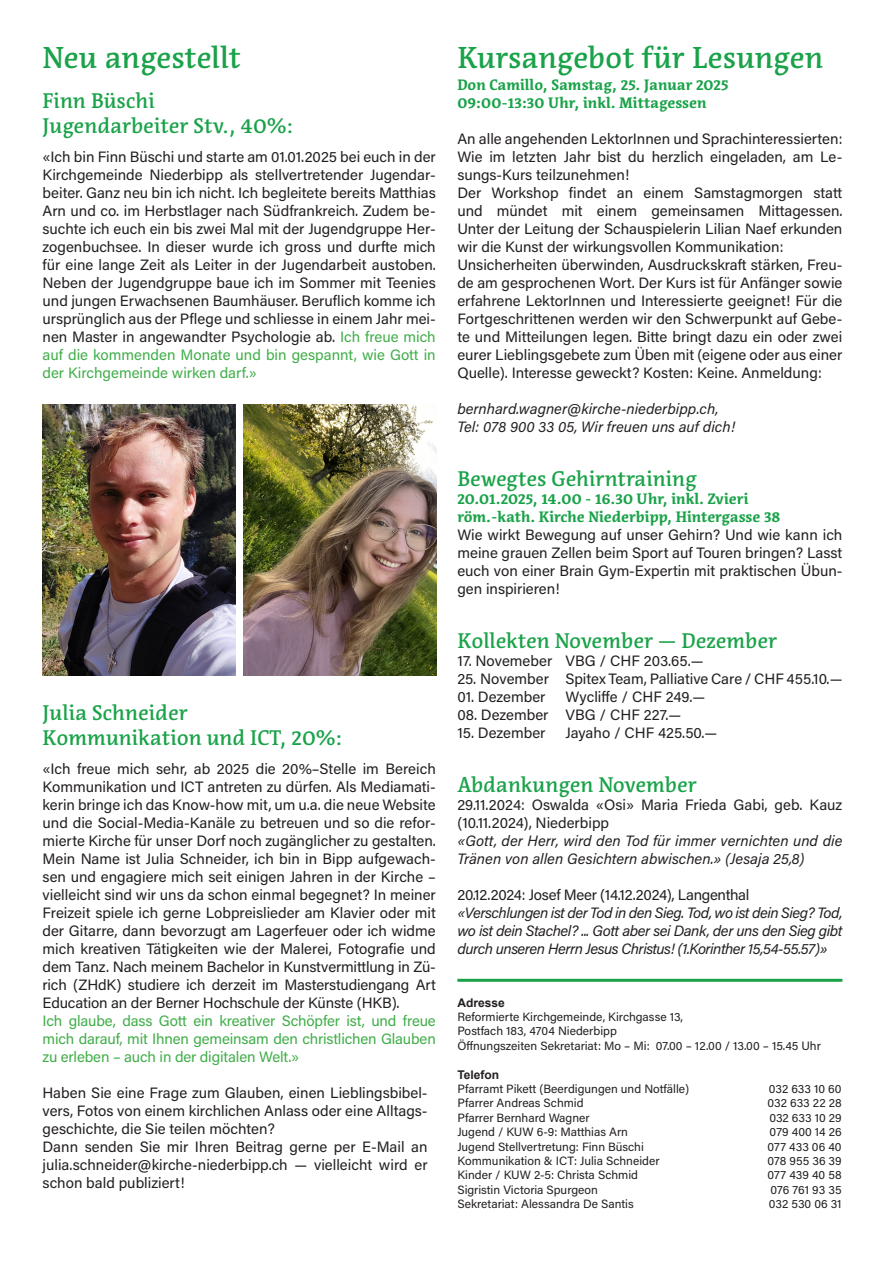
<style>
.page{position:relative;width:885px;height:1263px;background:#fff}
.page>*{position:absolute;margin:0;border:0;box-sizing:border-box;transform-origin:0 0}
.t1{font:500 30px "Acuta";color:#1aa249}
.t2{font:500 21px/25.2px "Acuta";color:#1aa249}
.t3{font:15px/18px "Acumin Pro";color:#231f20}
.t4{font:italic 15px/18px "Acumin Pro";color:#231f20}
.t5{font:700 15px/18px "Acuta";color:#1aa249}
.t6{font:15px/18px "Acumin Pro";letter-spacing:-.01em;color:#40ae49;text-align:justify}
.t7{font:15px "Acumin Pro";letter-spacing:-.02em;color:#231f20}
.t8{font:12px/14.4px "Acumin Pro";color:#231f20}
.t9{font:700 12px "Arial";color:#231f20}
.s1{color:#40ae49}
</style>
<div class="page">
<hr style="left:457px;top:979px;width:385px;height:3px;background:#1aa249">
<img style="left:43px;top:404px;width:192px;height:272px">
<img style="left:243px;top:404px;width:193px;height:272px">
<h1 class="t1" style="left:43px;top:39px;width:200px">Neu angestellt</h1>
<h2 class="t2" style="left:43px;top:88px;width:252px">Finn Büschi<br>Jugendarbeiter Stv., 40%:</h2>
<p class="t3" style="left:43px;top:147px;width:395px;text-align:justify">«Ich bin Finn Büschi und starte am 01.01.2025 bei euch in der Kirchgemeinde Niederbipp als stellvertretender Jugendar&shy;beiter. Ganz neu bin ich nicht. Ich begleitete bereits Matthias Arn und co. im Herbstlager nach Südfrankreich. Zudem be&shy;suchte ich euch ein bis zwei Mal mit der Jugendgruppe Her&shy;zogenbuchsee. In dieser wurde ich gross und durfte mich für eine lange Zeit als Leiter in der Jugendarbeit austoben.<br>Neben der Jugendgruppe baue ich im Sommer mit Teenies und jungen Erwachsenen Baumhäuser. Beruflich komme ich ursprünglich aus der Pflege und schliesse in einem Jahr mei&shy;nen Master in angewandter Psychologie ab. <span class="s1">Ich freue mich auf die kommenden Monate und bin gespannt, wie Gott in der Kirchgemeinde wirken darf.»</span></p>
<h2 class="t2" style="left:43px;top:700px;width:301px">Julia Schneider<br>Kommunikation und ICT, 20%:</h2>
<p class="t3" style="left:43px;top:759px;width:395px;text-align:justify">«Ich freue mich sehr, ab 2025 die 20%–Stelle im Bereich Kommunikation und ICT antreten zu dürfen. Als Mediamati&shy;kerin bringe ich das Know-how mit, um u.a. die neue Website und die Social-Media-Kanäle zu betreuen und so die refor&shy;mierte Kirche für unser Dorf noch zugänglicher zu gestalten.<br>Mein Name ist Julia Schneider, ich bin in Bipp aufgewach&shy;sen und engagiere mich seit einigen Jahren in der Kirche – vielleicht sind wir uns da schon einmal begegnet? In meiner Freizeit spiele ich gerne Lobpreislieder am Klavier oder mit der Gitarre, dann bevorzugt am Lagerfeuer oder ich widme mich kreativen Tätigkeiten wie der Malerei, Fotografie und dem Tanz. Nach meinem Bachelor in Kunstvermittlung in Zü&shy;rich (ZHdK) studiere ich derzeit im Masterstudiengang Art Education an der Berner Hochschule der Künste (HKB).</p>
<p class="t6" style="left:43px;top:1011px;width:395px">Ich glaube, dass Gott ein kreativer Schöpfer ist, und freue mich darauf, mit Ihnen gemeinsam den christlichen Glauben zu erleben – auch in der digitalen Welt.»</p>
<p class="t3" style="left:43px;top:1083px;width:386px">Haben Sie eine Frage zum Glauben, einen Lieblingsbibel&shy;vers, Fotos von einem kirchlichen Anlass oder eine Alltags&shy;geschichte, die Sie teilen möchten?<br>Dann senden Sie mir Ihren Beitrag gerne per E-Mail an julia.schneider@kirche-niederbipp.ch — vielleicht wird er schon bald publiziert!</p>
<h1 class="t1" style="left:457px;top:39px;width:367px">Kursangebot für Lesungen</h1>
<p class="t5" style="left:457px;top:76px;width:273px">Don Camillo, Samstag, 25. Januar 2025<br>09:00-13:30 Uhr, inkl. Mittagessen</p>
<p class="t3" style="left:457px;top:129px;width:386px">An alle angehenden LektorInnen und Sprachinteressierten:<br>Wie im letzten Jahr bist du herzlich eingeladen, am Le&shy;sungs-Kurs teilzunehmen!<br>Der Workshop findet an einem Samstagmorgen statt und mündet mit einem gemeinsamen Mittagessen.<br>Unter der Leitung der Schauspielerin Lilian Naef erkunden wir die Kunst der wirkungsvollen Kommunikation:<br>Unsicherheiten überwinden, Ausdruckskraft stärken, Freu&shy;de am gesprochenen Wort. Der Kurs ist für Anfänger sowie erfahrene LektorInnen und Interessierte geeignet! Für die Fortgeschrittenen werden wir den Schwerpunkt auf Gebe&shy;te und Mitteilungen legen. Bitte bringt dazu ein oder zwei eurer Lieblingsgebete zum Üben mit (eigene oder aus einer Quelle). Interesse geweckt? Kosten: Keine. Anmeldung:</p>
<p class="t4" style="left:457px;top:399px;width:279px">bernhard.wagner@kirche-niederbipp.ch,<br>Tel: 078 900 33 05, Wir freuen uns auf dich!</p>
<h2 class="t2" style="left:457px;top:466px;width:241px">Bewegtes Gehirntraining</h2>
<p class="t5" style="left:457px;top:490px;width:324px">20.01.2025, 14.00 - 16.30 Uhr, inkl. Zvieri röm.-kath. Kirche Niederbipp, Hintergasse 38</p>
<p class="t3" style="left:457px;top:525px;width:386px;text-align:justify">Wie wirkt Bewegung auf unser Gehirn? Und wie kann ich meine grauen Zellen beim Sport auf Touren bringen? Lasst euch von einer Brain Gym-Expertin mit praktischen Übun&shy;gen inspirieren!</p>
<h2 class="t2" style="left:457px;top:628px;width:321px">Kollekten November — Dezember</h2>
<p class="t3" style="left:457px;top:651px;width:248px">17. Novemeber VBG / CHF 203.65.—</p>
<p class="t3" style="left:457px;top:669px;width:386px">25. November Spitex Team, Palliative Care / CHF 455.10.—</p>
<p class="t3" style="left:457px;top:687px;width:90px">01. Dezember</p>
<p class="t3" style="left:565px;top:687px;width:141px">Wycliffe / CHF 249.—</p>
<p class="t3" style="left:457px;top:705px;width:225px">08. Dezember VBG / CHF 227.—</p>
<p class="t3" style="left:457px;top:723px;width:90px">15. Dezember</p>
<p class="t3" style="left:565px;top:723px;width:153px">Jayaho / CHF 425.50.—</p>
<h2 class="t2" style="left:457px;top:772px;width:241px">Abdankungen November</h2>
<p class="t3" style="left:457px;top:795px;width:386px">29.11.2024: Oswalda «Osi» Maria Frieda Gabi, geb. Kauz (10.11.2024), Niederbipp</p>
<p class="t4" style="left:457px;top:831px;width:386px">«Gott, der Herr, wird den Tod für immer vernichten und die<br>Tränen von allen Gesichtern abwischen.» (Jesaja 25,8)</p>
<p class="t7" style="left:457px;top:884px;width:293px">20.12.2024: Josef Meer (14.12.2024), Langenthal</p>
<p class="t4" style="left:457px;top:903px;width:386px;text-align:justify">«Verschlungen ist der Tod in den Sieg. Tod, wo ist dein Sieg? Tod, wo ist dein Stachel? ... Gott aber sei Dank, der uns den Sieg gibt durch unseren Herrn Jesus Christus! (1.Korinther 15,54-55.57)»</p>
<p class="t9" style="left:457px;top:994px;width:49px">Adresse</p>
<p class="t8" style="left:457px;top:1009px;width:365px">Reformierte Kirchgemeinde, Kirchgasse 13,<br>Postfach 183, 4704 Niederbipp<br>Öffnungszeiten Sekretariat: Mo – Mi: 07.00 – 12.00 / 13.00 – 15.45 Uhr</p>
<p class="t9" style="left:457px;top:1066px;width:43px">Telefon</p>
<p class="t8" style="left:457px;top:1081px;width:233px">Pfarramt Pikett (Beerdigungen und Notfälle)</p>
<p class="t8" style="left:768px;top:1081px;width:74px">032 633 10 60</p>
<p class="t8" style="left:457px;top:1095px;width:128px">Pfarrer Andreas Schmid</p>
<p class="t8" style="left:767px;top:1095px;width:76px">032 633 22 28</p>
<p class="t8" style="left:457px;top:1110px;width:134px">Pfarrer Bernhard Wagner</p>
<p class="t8" style="left:769px;top:1110px;width:74px">032 633 10 29</p>
<p class="t8" style="left:457px;top:1124px;width:172px">Jugend / KUW 6-9: Matthias Arn</p>
<p class="t8" style="left:769px;top:1124px;width:73px">079 400 14 26</p>
<p class="t8" style="left:457px;top:1139px;width:188px">Jugend Stellvertretung: Finn Büschi</p>
<p class="t8" style="left:767px;top:1139px;width:76px">077 433 06 40</p>
<p class="t8" style="left:457px;top:1153px;width:204px">Kommunikation &amp; ICT: Julia Schneider</p>
<p class="t8" style="left:767px;top:1153px;width:76px">078 955 36 39</p>
<p class="t8" style="left:457px;top:1167px;width:182px">Kinder / KUW 2-5: Christa Schmid</p>
<p class="t8" style="left:767px;top:1167px;width:75px">077 439 40 58</p>
<p class="t8" style="left:457px;top:1182px;width:142px">Sigristin Victoria Spurgeon</p>
<p class="t8" style="left:770px;top:1182px;width:73px">076 761 93 35</p>
<p class="t8" style="left:457px;top:1196px;width:178px">Sekretariat: Alessandra De Santis</p>
<p class="t8" style="left:768px;top:1196px;width:74px">032 530 06 31</p>
</div>
